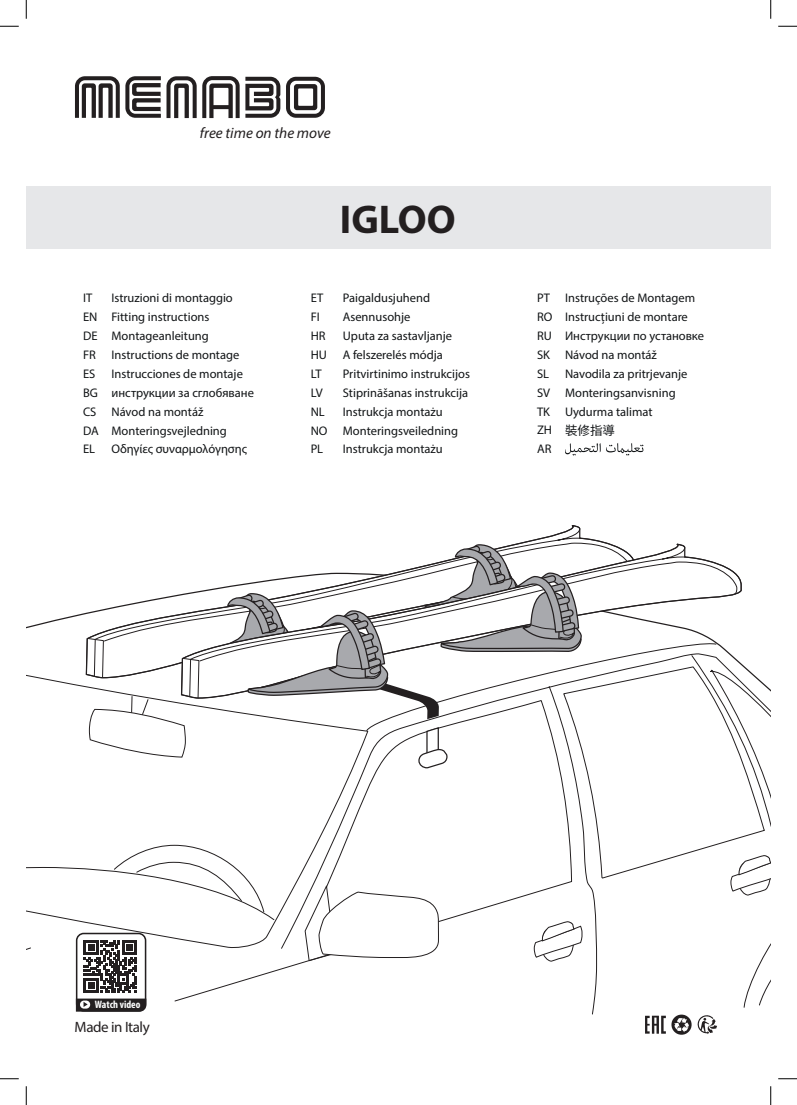
<style>
.page{position:relative;width:797px;height:1105px;background:#fff}
.page>*{position:absolute;margin:0;border:0;box-sizing:border-box;transform-origin:0 0}
.t1{font:700 40.25px "Myriad Pro";color:#231f20}
.t2{font:italic 15.12px "Myriad Pro";color:#231f20}
.t3{font:15px "Myriad Pro";letter-spacing:-.025em;color:#231f20}
.t4{font:12.5px/18.9px "Myriad Pro";color:#111416}
.t5{font:12.5px "Noto Sans CJ Ksc";color:#111416}
.t6{font:700 condensed 10.75px "Myriad Pro";color:#fff}
</style>
<div class="page">
<div style="left:26px;top:186px;width:744px;height:63px;background:#e6e7e9"></div>
<svg style="left:286px;top:77px;width:39px;height:41px"></svg>
<svg style="left:75px;top:76px;width:205px;height:42px"></svg>
<svg style="left:565px;top:443px;width:78px;height:13px"></svg>
<svg style="left:26px;top:543px;width:744px;height:492px"></svg>
<svg style="left:0;top:25px;width:19px;height:2px"></svg>
<svg style="left:778px;top:25px;width:19px;height:2px"></svg>
<svg style="left:0;top:1078px;width:19px;height:1px"></svg>
<svg style="left:778px;top:1078px;width:19px;height:1px"></svg>
<svg style="left:25px;top:0;width:2px;height:19px"></svg>
<svg style="left:25px;top:1086px;width:2px;height:19px"></svg>
<svg style="left:770px;top:0;width:1px;height:19px"></svg>
<svg style="left:770px;top:1086px;width:1px;height:19px"></svg>
<p class="t2" style="left:200px;top:123px;width:132px">free time on the move</p>
<h1 class="t1" style="left:340px;top:193px;width:117px">IGLOO</h1>
<p class="t4" style="left:83px;top:288px;width:17px">IT<br>EN<br>DE<br>FR<br>ES<br>BG<br>CS<br>DA<br>EL</p>
<p class="t4" style="left:111px;top:288px;width:144px">Istruzioni di montaggio<br>Fitting instructions<br>Montageanleitung<br>Instructions de montage<br>Instrucciones de montaje инструкции за сглобяване<br>Návod na montáž<br>Monteringsvejledning<br>Οδηγίες συναρμολόγησης</p>
<p class="t4" style="left:311px;top:288px;width:18px">ET<br>FI<br>HR<br>HU<br>LT<br>LV<br>NL<br>NO<br>PL</p>
<p class="t4" style="left:343px;top:288px;width:129px">Paigaldusjuhend<br>Asennusohje<br>Uputa za sastavljanje<br>A felszerelés módja<br>Pritvirtinimo instrukcijos<br>Stiprināšanas instrukcija<br>Instrukcja montażu<br>Monteringsveiledning<br>Instrukcja montażu</p>
<p class="t4" style="left:537px;top:288px;width:17px">PT<br>RO<br>RU<br>SK<br>SL<br>SV<br>TK<br>ZH<br>AR</p>
<p class="t4" style="left:565px;top:288px;width:141px">Instruções de Montagem<br>Instrucțiuni de montare<br>Инструкции по установке<br>Návod na montáž<br>Navodila za pritrjevanje<br>Monteringsanvisning<br>Uydurma talimat</p>
<p class="t5" style="left:565px;top:423px;width:51px">裝修指導</p>
<p class="t6" style="left:95px;top:998px;width:47px">Watch video</p>
<p class="t3" style="left:75px;top:1018px;width:77px">Made in Italy</p>
</div>
